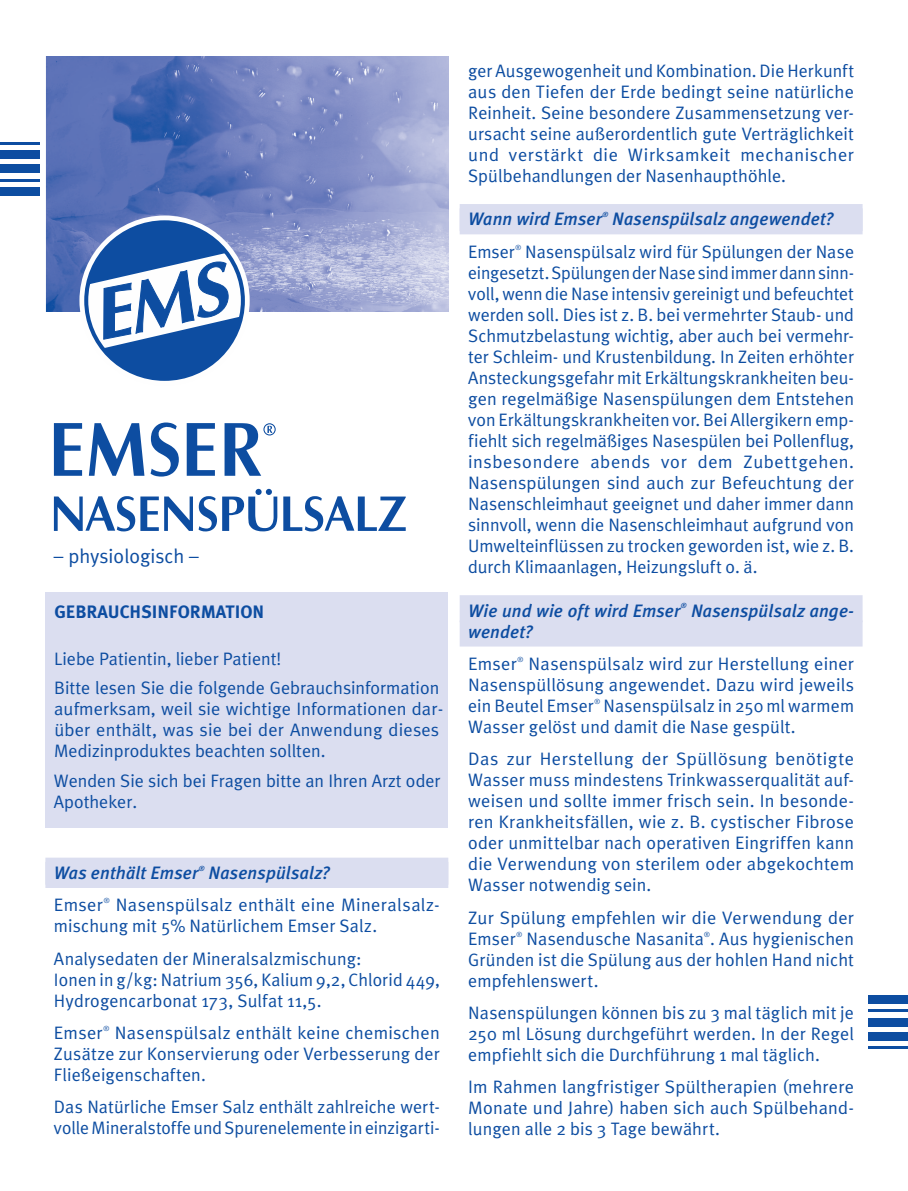
<style>
.page{position:relative;width:908px;height:1191px;background:#fff}
.page>*{position:absolute;margin:0;border:0;box-sizing:border-box;transform-origin:0 0}
.t1{font:20px "Meta Plus Normal";color:#0d4da1}
.t2{font:18px/21px "Meta Plus Normal";letter-spacing:.005em;color:#0d4da1}
.t3{font:italic 500 18px "Meta Plus";letter-spacing:.01em;color:#0d4da1}
.t4{font:700 18px "Meta Plus";color:#0d4da1}
.t5{font:7.2px "Meta Plus Normal";color:#0d4da1}
.t6{font:italic 500 7.2px "Meta Plus";color:#0d4da1}
</style>
<div class="page">
<div style="left:459px;top:204px;width:403px;height:27px;background:#dbdef0"></div>
<div style="left:459px;top:208px;width:403px;height:26px;background:#dbdef0"></div>
<div style="left:459px;top:595px;width:403px;height:27px;background:#dbdef0"></div>
<div style="left:459px;top:620px;width:403px;height:26px;background:#dbdef0"></div>
<div style="left:45px;top:592px;width:403px;height:236px;background:#dbdef0"></div>
<svg style="left:54px;top:423px;width:28px;height:53px"></svg>
<svg style="left:89px;top:423px;width:55px;height:53px"></svg>
<svg style="left:150px;top:422px;width:29px;height:54px"></svg>
<svg style="left:187px;top:423px;width:28px;height:53px"></svg>
<svg style="left:224px;top:423px;width:51px;height:53px"></svg>
<svg style="left:54px;top:489px;width:223px;height:42px"></svg>
<svg style="left:283px;top:496px;width:122px;height:35px"></svg>
<img style="left:45px;top:57px;width:403px;height:255px">
<svg style="left:89px;top:215px;width:152px;height:166px"></svg>
<div style="left:0;top:187px;width:40px;height:9px;background:#0d4da1"></div>
<hr style="left:0;top:142px;width:40px;height:3px;background:#0d4da1">
<div style="left:0;top:150px;width:40px;height:9px;background:#0d4da1"></div>
<div style="left:0;top:164px;width:40px;height:9px;background:#0d4da1"></div>
<hr style="left:0;top:179px;width:40px;height:2px;background:#0d4da1">
<div style="left:867px;top:995px;width:40px;height:8px;background:#0d4da1"></div>
<hr style="left:867px;top:1046px;width:40px;height:3px;background:#0d4da1">
<div style="left:867px;top:1032px;width:40px;height:8px;background:#0d4da1"></div>
<div style="left:867px;top:1018px;width:40px;height:8px;background:#0d4da1"></div>
<hr style="left:867px;top:1009px;width:40px;height:3px;background:#0d4da1">
<div style="left:45px;top:857px;width:403px;height:27px;background:#dbdef0"></div>
<div style="left:45px;top:862px;width:403px;height:26px;background:#dbdef0"></div>
<p class="t1" style="left:54px;top:544px;width:146px">– physiologisch –</p>
<p class="t4" style="left:54px;top:601px;width:211px">GEBRAUCHSINFORMATION</p>
<p class="t2" style="left:54px;top:643px;width:386px;line-height:29.4px">Liebe Patientin, lieber Patient!<br>Bitte lesen Sie die folgende Gebrauchsinformation</p>
<p class="t2" style="left:54px;top:698px;width:390px">aufmerksam, weil sie wichtige Informationen dar&shy;über enthält, was sie bei der Anwendung dieses<br>Medizinproduktes beachten sollten.</p>
<p class="t2" style="left:54px;top:769px;width:388px">Wenden Sie sich bei Fragen bitte an Ihren Arzt oder<br>Apotheker.</p>
<p class="t3" style="left:54px;top:862px;width:146px">Was enthält Emser</p>
<p class="t6" style="left:199px;top:864px;width:7px">®</p>
<p class="t3" style="left:208px;top:862px;width:123px">Nasenspülsalz?</p>
<p class="t2" style="left:54px;top:894px;width:51px">Emser</p>
<p class="t5" style="left:104px;top:896px;width:7px">®</p>
<p class="t2" style="left:54px;top:894px;width:385px;text-indent:62px">Nasenspülsalz enthält eine Mineralsalz&shy;mischung mit 5% Natürlichem Emser Salz.</p>
<p class="t2" style="left:54px;top:947px;width:387px">Analysedaten der Mineralsalzmischung:<br>Ionen in g/kg: Natrium 356, Kalium 9,2, Chlorid 449,<br>Hydrogencarbonat 173, Sulfat 11,5.</p>
<p class="t2" style="left:54px;top:1022px;width:50px">Emser</p>
<p class="t5" style="left:103px;top:1024px;width:7px">®</p>
<p class="t2" style="left:54px;top:1022px;width:387px;text-align:justify;text-indent:61px">Nasenspülsalz enthält keine chemischen Zusätze zur Konservierung oder Verbesserung der Fließeigenschaften.</p>
<p class="t2" style="left:54px;top:1096px;width:387px">Das Natürliche Emser Salz enthält zahlreiche wert&shy;volle Mineralstoffe und Spurenelemente in einzigarti-</p>
<p class="t2" style="left:468px;top:60px;width:387px;text-align:justify">ger Ausgewogenheit und Kombination. Die Herkunft aus den Tiefen der Erde bedingt seine natürliche Reinheit. Seine besondere Zusammensetzung ver&shy;ursacht seine außerordentlich gute Verträglichkeit und verstärkt die Wirksamkeit mechanischer Spülbehandlungen der Nasenhaupthöhle.</p>
<p class="t3" style="left:468px;top:209px;width:135px">Wann wird Emser</p>
<p class="t6" style="left:602px;top:211px;width:7px">®</p>
<p class="t3" style="left:612px;top:209px;width:222px">Nasenspülsalz angewendet?</p>
<p class="t2" style="left:468px;top:241px;width:48px">Emser</p>
<p class="t5" style="left:515px;top:243px;width:7px">®</p>
<p class="t2" style="left:468px;top:241px;width:387px;text-align:justify;text-indent:57px">Nasenspülsalz wird für Spülungen der Nase eingesetzt. Spülungen der Nase sind immer dann sinn&shy;voll, wenn die Nase intensiv gereinigt und befeuchtet werden soll. Dies ist z. B. bei vermehrter Staub- und Schmutzbelastung wichtig, aber auch bei vermehr&shy;ter Schleim- und Krustenbildung. In Zeiten erhöhter Ansteckungsgefahr mit Erkältungskrankheiten beu&shy;gen regelmäßige Nasenspülungen dem Entstehen von Erkältungskrankheiten vor. Bei Allergikern emp&shy;fiehlt sich regelmäßiges Nasespülen bei Pollenflug, insbesondere abends vor dem Zubettgehen.<br>Nasenspülungen sind auch zur Befeuchtung der Nasenschleimhaut geeignet und daher immer dann sinnvoll, wenn die Nasenschleimhaut aufgrund von Umwelteinflüssen zu trocken geworden ist, wie z. B. durch Klimaanlagen, Heizungsluft o. ä.</p>
<p class="t3" style="left:468px;top:600px;width:213px">Wie und wie oft wird Emser</p>
<p class="t6" style="left:680px;top:602px;width:7px">®</p>
<p class="t3" style="left:690px;top:600px;width:164px">Nasenspülsalz ange-</p>
<p class="t3" style="left:468px;top:621px;width:66px">wendet?</p>
<p class="t2" style="left:468px;top:653px;width:50px">Emser</p>
<p class="t5" style="left:517px;top:655px;width:7px">®</p>
<p class="t2" style="left:468px;top:653px;width:387px;text-align:justify;text-indent:60px">Nasenspülsalz wird zur Herstellung einer Nasenspüllösung angewendet. Dazu wird jeweils ein Beutel Emser</p>
<p class="t5" style="left:594px;top:697px;width:7px">®</p>
<p class="t2" style="left:468px;top:695px;width:387px;text-indent:135px">Nasenspülsalz in 250 ml warmem<br>Wasser gelöst und damit die Nase gespült.</p>
<p class="t2" style="left:468px;top:748px;width:387px;text-align:justify">Das zur Herstellung der Spüllösung benötigte Wasser muss mindestens Trinkwasserqualität auf&shy;weisen und sollte immer frisch sein. In besonde&shy;ren Krankheitsfällen, wie z. B. cystischer Fibrose oder unmittelbar nach operativen Eingriffen kann die Verwendung von sterilem oder abgekochtem Wasser notwendig sein.</p>
<p class="t2" style="left:468px;top:906px;width:387px">Zur Spülung empfehlen wir die Verwendung der<br>Emser</p>
<p class="t5" style="left:704px;top:930px;width:7px">®</p>
<p class="t2" style="left:468px;top:948px;width:387px">Gründen ist die Spülung aus der hohlen Hand nicht empfehlenswert.</p>
<p class="t2" style="left:468px;top:1002px;width:387px;text-align:justify">Nasenspülungen können bis zu 3 mal täglich mit je 250 ml Lösung durchgeführt werden. In der Regel empfiehlt sich die Durchführung 1 mal täglich.</p>
<p class="t2" style="left:468px;top:1076px;width:387px;text-align:justify">Im Rahmen langfristiger Spültherapien (mehrere Monate und Jahre) haben sich auch Spülbehand&shy;lungen alle 2 bis 3 Tage bewährt.</p>
<p class="t5" style="left:516px;top:930px;width:7px">®</p>
<p class="t2" style="left:526px;top:927px;width:329px">Nasendusche Nasanita . Aus hygienischen</p>
</div>
